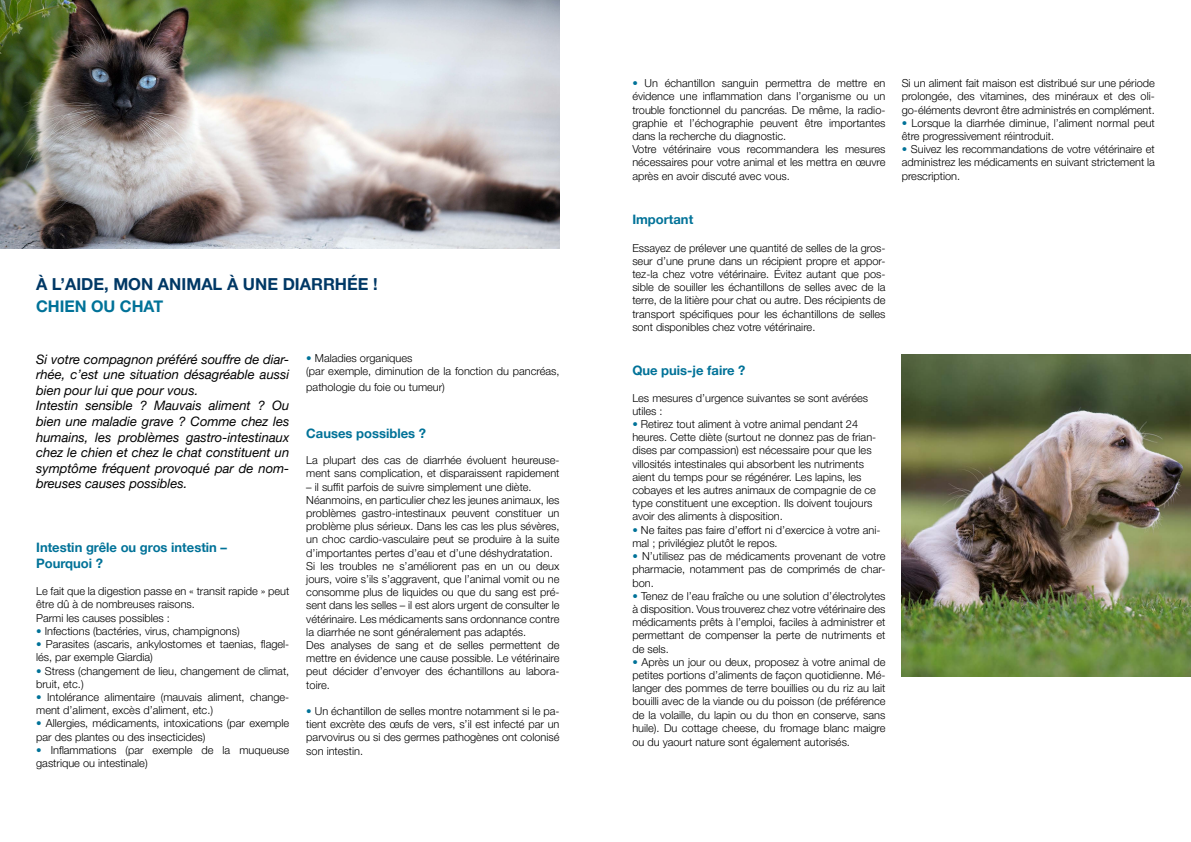
<style>
.page{position:relative;width:1191px;height:842px;background:#fff}
.page>*{position:absolute;margin:0;border:0;box-sizing:border-box;transform-origin:0 0}
.t1{font:700 16.5px "Helvetica Neue LT Pro";color:#003865}
.t2{font:700 16px "Helvetica Neue LT Pro";color:#007298}
.t3{font:italic 13px/15.6px "Helvetica Neue LT Pro";color:#000}
.t4{font:700 13px/15.6px "Helvetica Neue LT Pro";color:#007298}
.t5{font:300 11px/13.2px "Helvetica Neue LT Pro";color:#000}
.s1{color:#007298}
.s2{font-family:"Helvetica Neue LT Std";color:#007298}
</style>
<div class="page">
<img style="left:0;top:0;width:559px;height:248px">
<img style="left:901px;top:354px;width:290px;height:322px">
<h1 class="t1" style="left:36px;top:274px;width:343px">À L’AIDE, MON ANIMAL À UNE DIARRHÉE !</h1>
<h2 class="t2" style="left:36px;top:296px;width:129px">CHIEN OU CHAT</h2>
<p class="t3" style="left:36px;top:351px;width:255px">Si votre compagnon préféré souffre de diar&shy;rhée, c’est une situation désagréable aussi bien pour lui que pour vous.<br>Intestin sensible ? Mauvais aliment ? Ou bien une maladie grave ? Comme chez les humains, les problèmes gastro-intestinaux chez le chien et chez le chat constituent un symptôme fréquent provoqué par de nom&shy;breuses causes possibles.</p>
<p class="t4" style="left:36px;top:539px;width:192px">Intestin grêle ou gros intestin –<br>Pourquoi ?</p>
<p class="t5" style="left:36px;top:584px;width:255px">Le fait que la digestion passe en « transit rapide » peut être dû à de nombreuses raisons.<br>Parmi les causes possibles :</p>
<p class="t5" style="left:36px;top:624px;width:205px"><span class="s1">•</span> Infections (bactéries, virus, champignons)</p>
<p class="t5" style="left:36px;top:637px;width:255px"><span class="s1">•</span> Parasites (ascaris, ankylostomes et taenias, flagel&shy;lés, par exemple Giardia)</p>
<p class="t5" style="left:36px;top:664px;width:255px"><span class="s1">•</span> Stress (changement de lieu, changement de climat, bruit, etc.)</p>
<p class="t5" style="left:36px;top:690px;width:255px"><span class="s1">•</span> Intolérance alimentaire (mauvais aliment, change&shy;ment d’aliment, excès d’aliment, etc.)</p>
<p class="t5" style="left:36px;top:716px;width:255px"><span class="s1">•</span> Allergies, médicaments, intoxications (par exemple par des plantes ou des insecticides)</p>
<p class="t5" style="left:36px;top:743px;width:255px"><span class="s1">•</span> Inflammations (par exemple de la muqueuse gastrique ou intestinale)</p>
<p class="t5" style="left:306px;top:351px;width:255px"><span class="s1">•</span> Maladies organiques<br>(par exemple, diminution de la fonction du pancréas,</p>
<p class="t5" style="left:306px;top:380px;width:140px">pathologie du foie ou tumeur)</p>
<p class="t4" style="left:306px;top:425px;width:121px">Causes possibles ?</p>
<p class="t5" style="left:306px;top:453px;width:255px">La plupart des cas de diarrhée évoluent heureuse&shy;ment sans complication, et disparaissent rapidement</p>
<p class="t5" style="left:306px;top:480px;width:255px">– il suffit parfois de suivre simplement une diète.<br>Néanmoins, en particulier chez les jeunes animaux, les problèmes gastro-intestinaux peuvent constituer un problème plus sérieux. Dans les cas les plus sévères, un choc cardio-vasculaire peut se produire à la suite d’importantes pertes d’eau et d’une déshydratation.<br>Si les troubles ne s’améliorent pas en un ou deux jours, voire s’ils s’aggravent, que l’animal vomit ou ne consomme plus de liquides ou que du sang est pré&shy;sent dans les selles – il est alors urgent de consulter le vétérinaire. Les médicaments sans ordonnance contre la diarrhée ne sont généralement pas adaptés.<br>Des analyses de sang et de selles permettent de mettre en évidence une cause possible. Le vétérinaire peut décider d’envoyer des échantillons au labora&shy;toire.</p>
<p class="t5" style="left:306px;top:704px;width:255px;text-align:justify"><span class="s1">•</span> Un échantillon de selles montre notamment si le pa&shy;tient excrète des œufs de vers, s’il est infecté par un parvovirus ou si des germes pathogènes ont colonisé son intestin.</p>
<p class="t5" style="left:632px;top:76px;width:255px"><span class="s2">•</span> Un échantillon sanguin permettra de mettre en évidence une inflammation dans l’organisme ou un trouble fonctionnel du pancréas. De même, la radio&shy;graphie et l’échographie peuvent être importantes dans la recherche du diagnostic.<br>Votre vétérinaire vous recommandera les mesures nécessaires pour votre animal et les mettra en œuvre après en avoir discuté avec vous.</p>
<p class="t4" style="left:632px;top:211px;width:62px">Important</p>
<p class="t5" style="left:632px;top:241px;width:255px;text-align:justify">Essayez de prélever une quantité de selles de la gros&shy;seur d’une prune dans un récipient propre et appor&shy;tez-la chez votre vétérinaire. Évitez autant que pos&shy;sible de souiller les échantillons de selles avec de la terre, de la litière pour chat ou autre. Des récipients de transport spécifiques pour les échantillons de selles sont disponibles chez votre vétérinaire.</p>
<p class="t4" style="left:632px;top:363px;width:115px">Que puis-je faire ?</p>
<p class="t5" style="left:632px;top:391px;width:237px">Les mesures d’urgence suivantes se sont avérées utiles :</p>
<p class="t5" style="left:632px;top:417px;width:245px"><span class="s2">•</span> Retirez tout aliment à votre animal pendant 24 heures. Cette diète (surtout ne donnez pas de frian&shy;dises par compassion) est nécessaire pour que les villosités intestinales qui absorbent les nutriments aient du temps pour se régénérer. Les lapins, les cobayes et les autres animaux de compagnie de ce type constituent une exception. Ils doivent toujours avoir des aliments à disposition.</p>
<p class="t5" style="left:632px;top:523px;width:250px"><span class="s2">•</span> Ne faites pas faire d’effort ni d’exercice à votre ani&shy;mal ; privilégiez plutôt le repos.</p>
<p class="t5" style="left:632px;top:549px;width:255px;text-align:justify"><span class="s2">•</span> N’utilisez pas de médicaments provenant de votre pharmacie, notamment pas de comprimés de char&shy;bon.</p>
<p class="t5" style="left:632px;top:589px;width:255px;text-align:justify"><span class="s2">•</span> Tenez de l’eau fraîche ou une solution d’électrolytes à disposition. Vous trouverez chez votre vétérinaire des médicaments prêts à l’emploi, faciles à administrer et permettant de compenser la perte de nutriments et de sels.</p>
<p class="t5" style="left:632px;top:655px;width:255px;text-align:justify"><span class="s2">•</span> Après un jour ou deux, proposez à votre animal de petites portions d’aliments de façon quotidienne. Mé&shy;langer des pommes de terre bouillies ou du riz au lait bouilli avec de la viande ou du poisson (de préférence de la volaille, du lapin ou du thon en conserve, sans huile). Du cottage cheese, du fromage blanc maigre</p>
<p class="t5" style="left:632px;top:735px;width:219px">ou du yaourt nature sont également autorisés.</p>
<p class="t5" style="left:901px;top:76px;width:255px;text-align:justify">Si un aliment fait maison est distribué sur une période prolongée, des vitamines, des minéraux et des oli&shy;go-éléments devront être administrés en complément.</p>
<p class="t5" style="left:901px;top:116px;width:255px"><span class="s2">•</span> Lorsque la diarrhée diminue, l’aliment normal peut être progressivement réintroduit.</p>
<p class="t5" style="left:901px;top:142px;width:255px;text-align:justify"><span class="s2">•</span> Suivez les recommandations de votre vétérinaire et administrez les médicaments en suivant strictement la prescription.</p>
</div>
